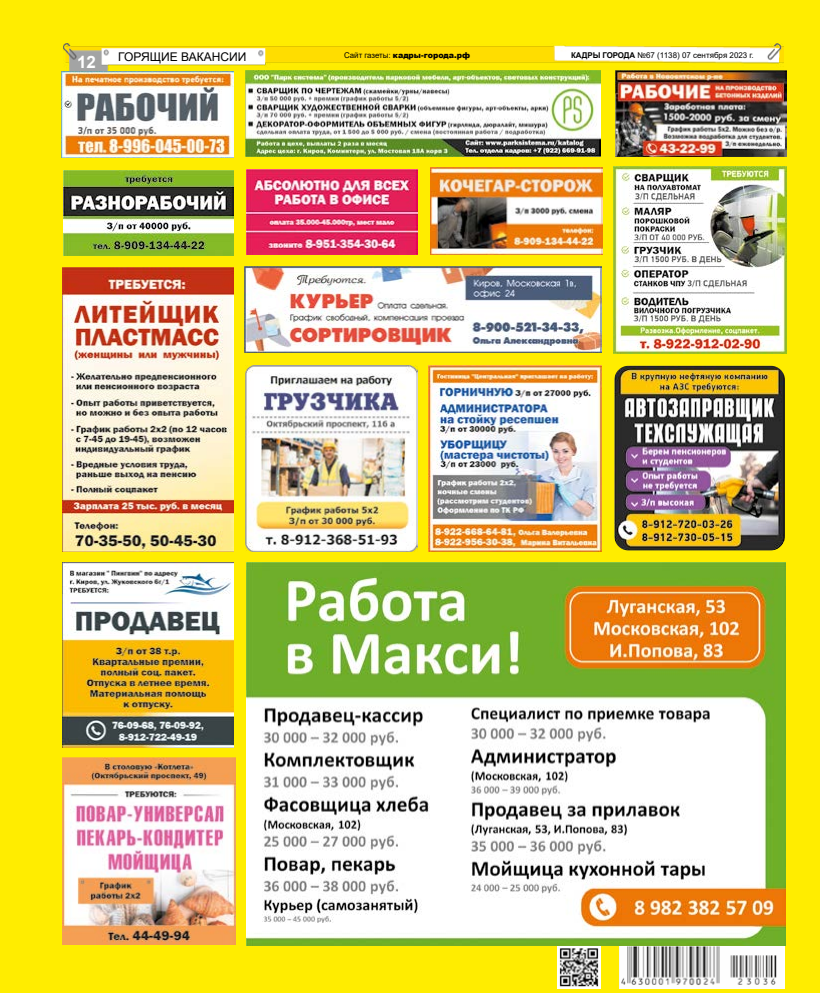
<style>
.page{position:relative;width:820px;height:993px;background:#fff}
.page>*{position:absolute;margin:0;border:0;box-sizing:border-box;transform-origin:0 0}
.t1{font:700 17px "Arial";color:#fff}
.t2{font:12px "Arial";color:#000}
.t3{font:8px "Arial";color:#000}
.t4{font:900 8px "Arial";color:#000}
.s1{font-weight:400}
.s2{font-weight:700}
</style>
<div class="page">
<div style="left:0;top:1px;width:819px;height:991px;background:#ffed00"></div>
<img style="left:63px;top:44px;width:720px;height:27px">
<img style="left:557px;top:945px;width:43px;height:43px">
<img style="left:619px;top:945px;width:164px;height:43px">
<img style="left:62px;top:267px;width:171px;height:284px">
<img style="left:247px;top:169px;width:170px;height:85px">
<img style="left:245px;top:70px;width:355px;height:86px">
<img style="left:428px;top:365px;width:173px;height:186px">
<img style="left:246px;top:562px;width:539px;height:382px">
<img style="left:613px;top:166px;width:173px;height:188px">
<img style="left:245px;top:266px;width:356px;height:87px">
<img style="left:614px;top:365px;width:170px;height:185px">
<img style="left:63px;top:757px;width:172px;height:186px">
<img style="left:62px;top:71px;width:171px;height:86px">
<img style="left:614px;top:70px;width:171px;height:86px">
<img style="left:63px;top:562px;width:171px;height:185px">
<img style="left:245px;top:365px;width:172px;height:186px">
<img style="left:430px;top:168px;width:172px;height:86px">
<img style="left:63px;top:170px;width:170px;height:86px">
<h1 class="t1" style="left:77px;top:50px;width:20px">12</h1>
<p class="t4" style="left:344px;top:49px;width:127px"><span class="s1">Сайт газеты:</span> кадры-города.рф</p>
<h2 class="t2" style="left:118px;top:49px;width:129px">ГОРЯЩИЕ ВАКАНСИИ</h2>
<p class="t3" style="left:571px;top:50px;width:184px"><span class="s2">КАДРЫ ГОРОДА</span> №67 (1138) 07 сентября 2023 г.</p>
</div>
